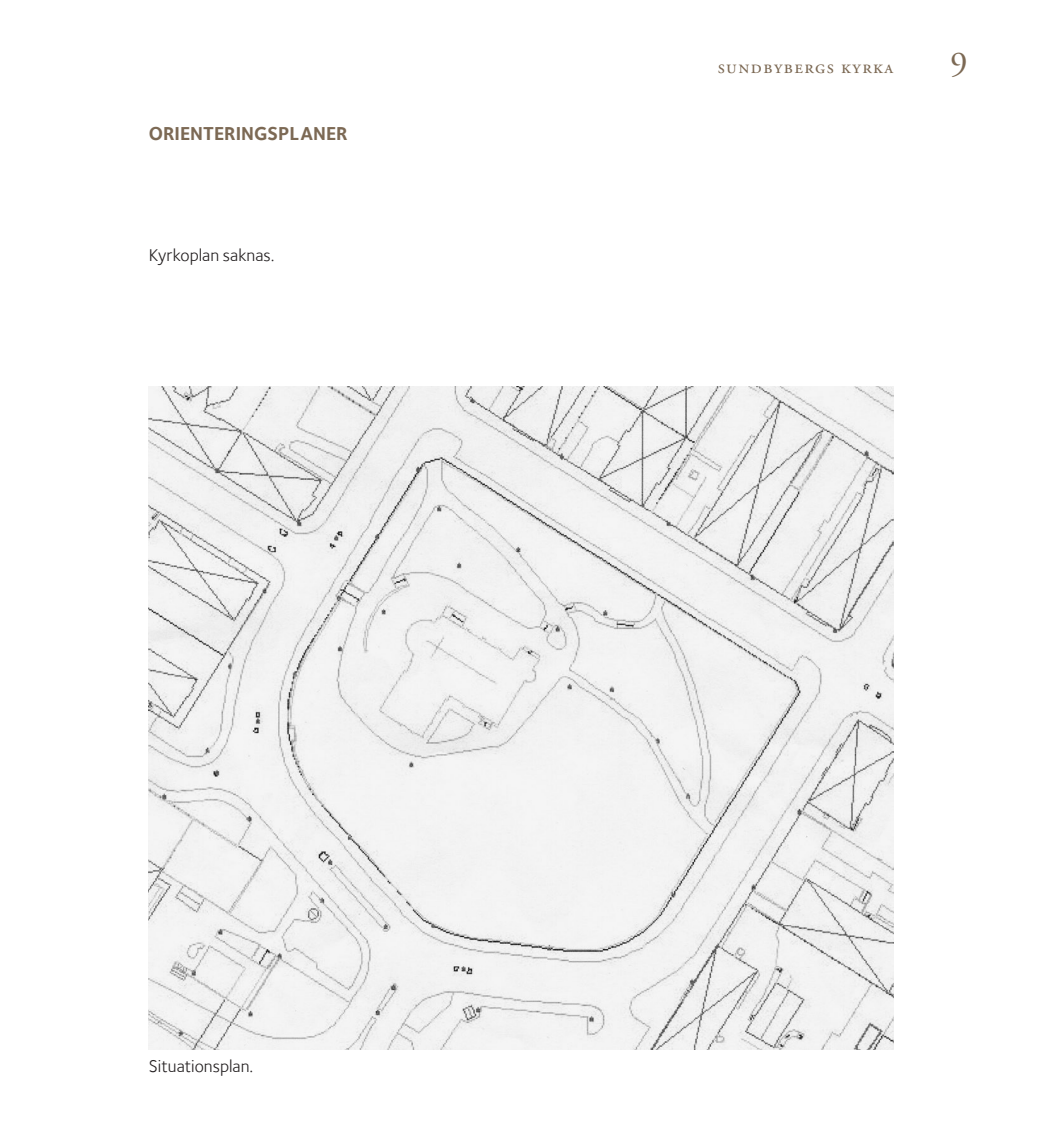
<style>
.page{position:relative;width:1042px;height:1141px;background:#fff}
.page>*{position:absolute;margin:0;border:0;box-sizing:border-box;transform-origin:0 0}
.t1{font:35px "Adobe Garamond Pro";color:#7c6954}
.Rubrik_2_VERSALER_FÄ{font:700 19.25px "Foundry Sterling";color:#7c6954}
.t2{font:19.25px "Adobe Garamond Pro";letter-spacing:.075em;color:#7c6954}
.Bildtext{font:17.5px "Foundry Sterling";color:#231f20}
</style>
<div class="page">
<img style="left:149px;top:387px;width:744px;height:662px">
<p class="Rubrik_2_VERSALER_FÄ" style="left:149px;top:122px;width:200px">ORIENTERINGSPLANER</p>
<p class="Bildtext" style="left:149px;top:245px;width:127px">Kyrkoplan saknas.</p>
<p class="Bildtext" style="left:149px;top:1056px;width:106px">Situationsplan.</p>
<p class="t2" style="left:717px;top:56px;width:177px">sundbybergs kyrka</p>
<h1 class="t1" style="left:950px;top:43px;width:19px">9</h1>
</div>
